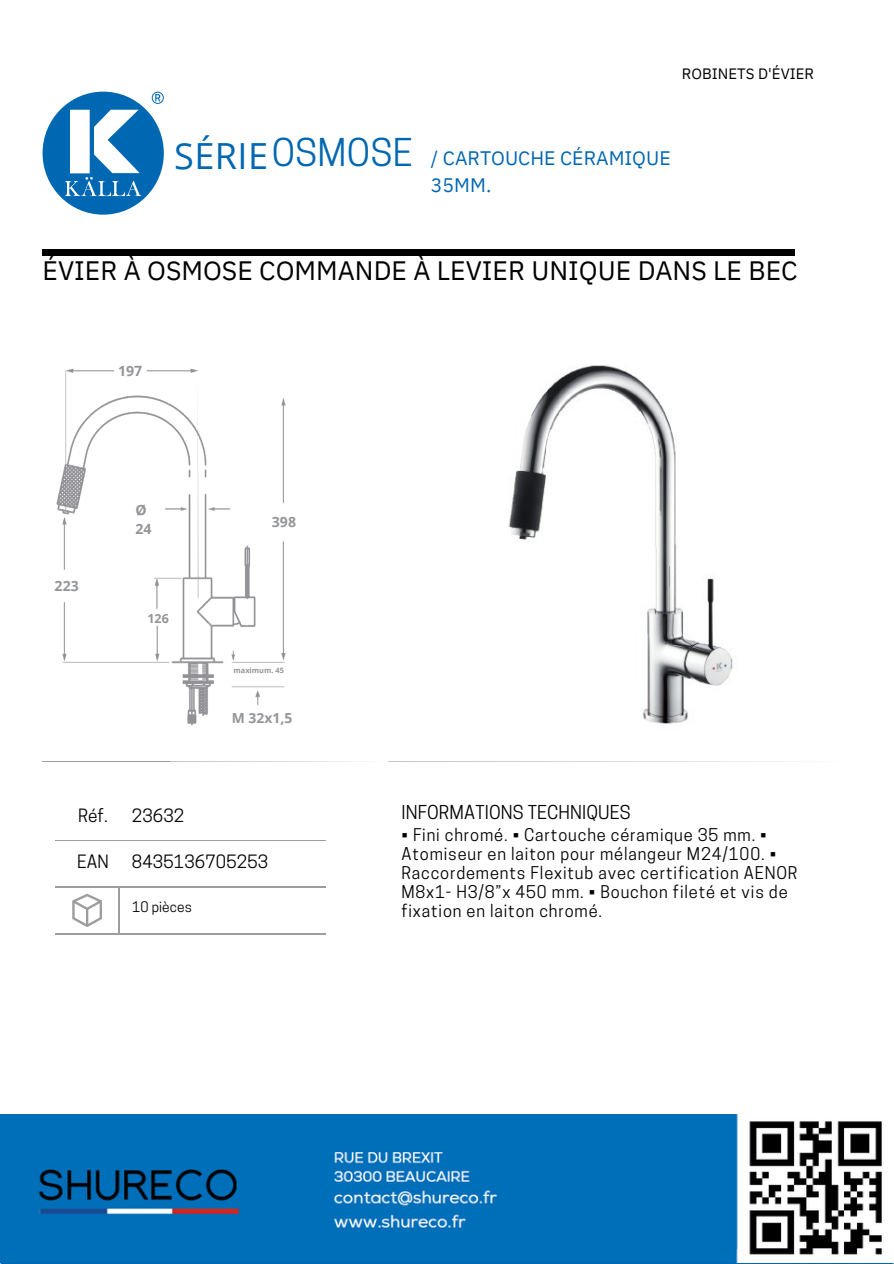
<style>
.page{position:relative;width:894px;height:1264px;background:#fff}
.page>*{position:absolute;margin:0;border:0;box-sizing:border-box;transform-origin:0 0}
.t1{font:36px "Cooper Hewitt";letter-spacing:.01em;color:#0067b2}
.t2{font:36px "Open Sans";letter-spacing:.01em;color:#0067b2}
.t3{font:26.55px "IBM Plex Sans";color:#000}
.t4{font:19.5px/27px "IBM Plex Sans";color:#0067b2}
.t5{font:18px "Cooper Hewitt";letter-spacing:.01em;color:#020202}
.t6{font:17.25px "Cooper Hewitt";letter-spacing:.01em;color:#020202}
.t7{font:16.5px/19.2px "Cooper Hewitt";letter-spacing:.05em;color:#020202}
.t8{font:15px "IBM Plex Sans";color:#000}
.t9{font:700 14.1px/19.2px "Open Sans";color:#939598}
.t10{font:700 13.8px "Open Sans";color:#939598}
.t11{font:13.65px "Cooper Hewitt";letter-spacing:.01em;color:#020202}
.t12{font:700 12.6px "Open Sans";color:#939598}
.t13{font:700 7.35px "Open Sans";color:#939598}
</style>
<div class="page">
<svg style="left:43px;top:92px;width:121px;height:123px"></svg>
<img style="left:56px;top:368px;width:230px;height:358px">
<hr style="left:55px;top:840px;width:64px;height:1px;background:#9d9d9c">
<hr style="left:119px;top:840px;width:206px;height:1px;background:#9d9d9c">
<hr style="left:55px;top:886px;width:64px;height:1px;background:#9d9d9c">
<hr style="left:119px;top:886px;width:206px;height:1px;background:#9d9d9c">
<hr style="left:119px;top:887px;width:1px;height:46px;background:#9d9d9c">
<hr style="left:55px;top:933px;width:64px;height:1px;background:#9d9d9c">
<hr style="left:119px;top:933px;width:206px;height:1px;background:#9d9d9c">
<svg style="left:72px;top:893px;width:30px;height:34px"></svg>
<div style="left:43px;top:250px;width:751px;height:6px;background:#000"></div>
<img style="left:0;top:1262px;width:738px;height:1px">
<hr style="left:43px;top:761px;width:127px;height:1px;background:#9d9d9c">
<hr style="left:170px;top:761px;width:218px;height:1px;background:#9d9d9c">
<hr style="left:388px;top:761px;width:462px;height:1px;background:#9d9d9c">
<img style="left:508px;top:365px;width:230px;height:359px">
<img style="left:0;top:1114px;width:882px;height:148px">
<h4 class="t8" style="left:681px;top:64px;width:134px">ROBINETS D'ÉVIER</h4>
<h3 class="t2" style="left:174px;top:131px;width:95px">SÉRIE</h3>
<p class="t1" style="left:272px;top:139px;width:142px">OSMOSE</p>
<p class="t4" style="left:431px;top:144px;width:241px">/ CARTOUCHE CÉRAMIQUE<br>35MM.</p>
<p class="t3" style="left:43px;top:252px;width:756px">ÉVIER À OSMOSE COMMANDE À LEVIER UNIQUE DANS LE BEC</p>
<p class="t9" style="left:118px;top:361px;width:26px">197</p>
<p class="t9" style="left:55px;top:576px;width:26px">223</p>
<p class="t9" style="left:135px;top:499px;width:18px">Ø<br>24</p>
<h6 class="t12" style="left:147px;top:609px;width:23px">126</h6>
<p class="t9" style="left:272px;top:512px;width:26px">398</p>
<p class="t13" style="left:233px;top:665px;width:52px">maximum. 45</p>
<p class="t10" style="left:232px;top:708px;width:62px">M 32x1,5</p>
<h6 class="t6" style="left:78px;top:808px;width:31px">Réf.</h6>
<h5 class="t6" style="left:77px;top:855px;width:33px">EAN</h5>
<h6 class="t6" style="left:132px;top:808px;width:54px">23632</h6>
<p class="t6" style="left:132px;top:855px;width:138px">8435136705253</p>
<h6 class="t11" style="left:132px;top:901px;width:61px">10 pièces</h6>
<p class="t5" style="left:401px;top:805px;width:231px">INFORMATIONS TECHNIQUES</p>
<p class="t7" style="left:401px;top:827px;width:397px">• Fini chromé. • Cartouche céramique 35 mm. • Atomiseur en laiton pour mélangeur M24/100. • Raccordements Flexitub avec certification AENOR M8x1- H3/8”x 450 mm. • Bouchon fileté et vis de fixation en laiton chromé.</p>
</div>
